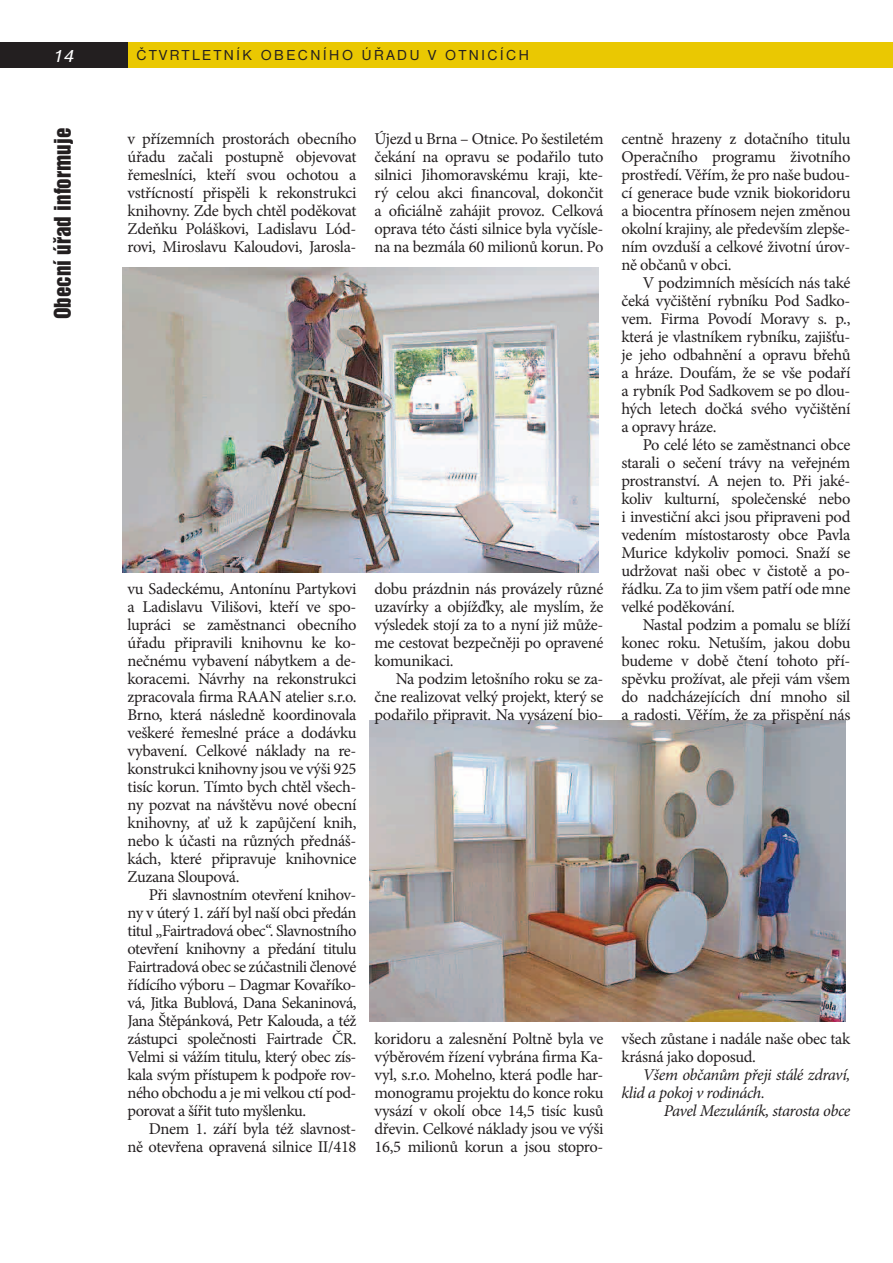
<style>
.page{position:relative;width:893px;height:1263px;background:#fff}
.page>*{position:absolute;margin:0;border:0;box-sizing:border-box;transform-origin:0 0}
.t1{font:21px "Helvetica Inserat CE";color:#231f20}
.t2{font:italic 18px "Nimbus Sans DCE";color:#fff}
.t3{font:16.5px/18px "Minion Pro";letter-spacing:-.02em;color:#231f20;text-align:justify}
.t4{font:italic 16.5px/18px "Minion Pro";letter-spacing:-.03em;color:#231f20}
.t5{font:15px "Nimbus Sans DCE";letter-spacing:.17em;color:#231f20}
</style>
<div class="page">
<div style="left:0;top:43px;width:893px;height:25px;background:#eac802"></div>
<div style="left:0;top:43px;width:128px;height:25px;background:#231f20"></div>
<img style="left:123px;top:268px;width:475px;height:305px">
<img style="left:370px;top:721px;width:475px;height:301px">
<p class="t2" style="left:53px;top:46px;width:23px">14</p>
<p class="t1" style="left:50px;top:319px;width:193px;rotate:-90deg">Obecní úřad informuje</p>
<p class="t5" style="left:136px;top:47px;width:394px">ČTVRTLETNÍK OBECNÍHO ÚŘADU V OTNICÍCH</p>
<p class="t3" style="left:128px;top:130px;width:230px">v přízemních prostorách obecního úřadu začali postupně objevovat řemeslníci, kteří svou ochotou a vstřícností přispěli k rekonstrukci knihovny. Zde bych chtěl poděkovat Zdeňku Poláškovi, Ladislavu Lód&shy;rovi, Miroslavu Kaloudovi, Jarosla-</p>
<p class="t3" style="left:128px;top:580px;width:230px">vu Sadeckému, Antonínu Partykovi a Ladislavu Vilišovi, kteří ve spo&shy;lupráci se zaměstnanci obecního úřadu připravili knihovnu ke ko&shy;nečnému vybavení nábytkem a de&shy;koracemi. Návrhy na rekonstrukci zpracovala firma RAAN atelier s.r.o.<br>Brno, která následně koordinovala veškeré řemeslné práce a dodávku vybavení. Celkové náklady na re&shy;konstrukci knihovny jsou ve výši 925 tisíc korun. Tímto bych chtěl všech&shy;ny pozvat na návštěvu nové obecní knihovny, ať už k zapůjčení knih, nebo k účasti na různých přednáš&shy;kách, které připravuje knihovnice Zuzana Sloupová.</p>
<p class="t3" style="left:128px;top:886px;width:230px;text-indent:21px">Při slavnostním otevření knihov&shy;ny v úterý 1. září byl naší obci předán titul „Fairtradová obec“. Slavnostního otevření knihovny a předání titulu Fairtradová obec se zúčastnili členové řídícího výboru – Dagmar Kovaříko&shy;vá, Jitka Bublová, Dana Sekaninová, Jana Štěpánková, Petr Kalouda, a též zástupci společnosti Fairtrade ČR.<br>Velmi si vážím titulu, který obec zís&shy;kala svým přístupem k podpoře rov&shy;ného obchodu a je mi velkou ctí pod&shy;porovat a šířit tuto myšlenku.</p>
<p class="t3" style="left:128px;top:1120px;width:230px;text-align:right">Dnem 1. září byla též slavnost-<br>ně otevřena opravená silnice II/418</p>
<p class="t3" style="left:374px;top:130px;width:230px">Újezd u Brna – Otnice. Po šestiletém čekání na opravu se podařilo tuto silnici Jihomoravskému kraji, kte&shy;rý celou akci financoval, dokončit a oficiálně zahájit provoz. Celková oprava této části silnice byla vyčísle&shy;na na bezmála 60 milionů korun. Po</p>
<p class="t3" style="left:374px;top:580px;width:230px">dobu prázdnin nás provázely různé uzavírky a objížďky, ale myslím, že výsledek stojí za to a nyní již může&shy;me cestovat bezpečněji po opravené komunikaci.</p>
<p class="t3" style="left:374px;top:670px;width:230px;text-indent:21px">Na podzim letošního roku se za&shy;čne realizovat velký projekt, který se podařilo připravit. Na vysázení bio-</p>
<p class="t3" style="left:621px;top:130px;width:230px">centně hrazeny z dotačního titulu Operačního programu životního prostředí. Věřím, že pro naše budou&shy;cí generace bude vznik biokoridoru a biocentra přínosem nejen změnou okolní krajiny, ale především zlepše&shy;ním ovzduší a celkové životní úrov&shy;ně občanů v obci.</p>
<p class="t3" style="left:621px;top:274px;width:230px;text-indent:21px">V podzimních měsících nás také čeká vyčištění rybníku Pod Sadko&shy;vem. Firma Povodí Moravy s. p., která je vlastníkem rybníku, zajišťu&shy;je jeho odbahnění a opravu břehů a hráze. Doufám, že se vše podaří a rybník Pod Sadkovem se po dlou&shy;hých letech dočká svého vyčištění a opravy hráze.</p>
<p class="t3" style="left:621px;top:436px;width:230px;text-indent:21px">Po celé léto se zaměstnanci obce starali o sečení trávy na veřejném prostranství. A nejen to. Při jaké&shy;koliv kulturní, společenské nebo i investiční akci jsou připraveni pod vedením místostarosty obce Pavla Murice kdykoliv pomoci. Snaží se udržovat naši obec v čistotě a po&shy;řádku. Za to jim všem patří ode mne velké poděkování.</p>
<p class="t3" style="left:621px;top:616px;width:230px;text-indent:21px">Nastal podzim a pomalu se blíží konec roku. Netuším, jakou dobu budeme v době čtení tohoto pří&shy;spěvku prožívat, ale přeji vám všem do nadcházejících dní mnoho sil a radosti. Věřím, že za přispění nás</p>
<p class="t3" style="left:374px;top:1030px;width:230px">koridoru a zalesnění Poltně byla ve výběrovém řízení vybrána firma Ka&shy;vyl, s.r.o. Mohelno, která podle har&shy;monogramu projektu do konce roku vysází v okolí obce 14,5 tisíc kusů dřevin. Celkové náklady jsou ve výši 16,5 milionů korun a jsou stopro-</p>
<p class="t3" style="left:621px;top:1030px;width:230px">všech zůstane i nadále naše obec tak krásná jako doposud.</p>
<p class="t4" style="left:621px;top:1066px;width:230px;text-indent:21px">Všem občanům přeji stálé zdraví, klid a pokoj v rodinách.</p>
<p class="t4" style="left:664px;top:1102px;width:188px">Pavel Mezuláník, starosta obce</p>
</div>
